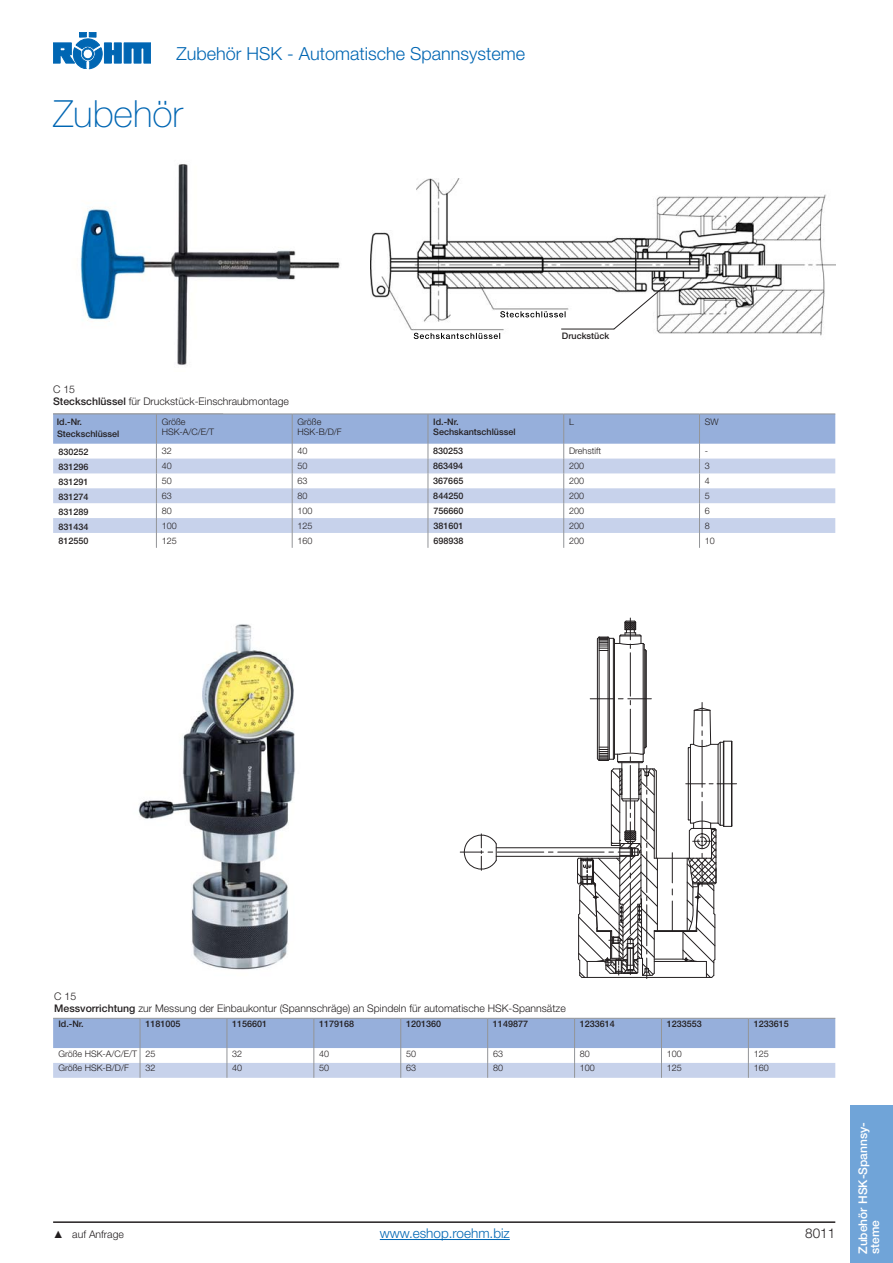
<style>
.page{position:relative;width:893px;height:1263px;background:#fff}
.page>*{position:absolute;margin:0;border:0;box-sizing:border-box;transform-origin:0 0}
.t1{font:100 37.5px "Helvetica Neue LT Std";color:#0066b3}
.t2{font:300 18px "Helvetica Neue LT Std";color:#0066b3}
.t3{font:300 13.5px "Helvetica Neue LT Std";color:#0066b3}
.t4{font:300 13.5px "Helvetica Neue LT Std";color:#231f20}
.t5{font:500 12px/12px "Helvetica Neue LT Std";color:#fff}
.t6{font:300 10.5px/12px "Helvetica Neue LT Std";color:#231f20}
.t7{font:500 9px/12px "Helvetica Neue LT Std";color:#231f20}
.t8{font:300 9px/10.5px "Helvetica Neue LT Std";color:#231f20}
.s1{font-weight:500}
</style>
<div class="page">
<svg style="left:53px;top:32px;width:98px;height:37px"></svg>
<div style="left:82px;top:48px;width:12px;height:12px;border:1px solid #0066b3;border-radius:50%"></div>
<div style="left:83px;top:49px;width:10px;height:10px;border:1px solid #0066b3;border-radius:50%"></div>
<hr style="left:53px;top:1221px;width:782px;height:2px;background:#231f20">
<svg style="left:53px;top:1018px;width:782px;height:60px"></svg>
<img style="left:80px;top:164px;width:260px;height:201px">
<img style="left:138px;top:624px;width:157px;height:346px">
<hr style="left:630px;top:653px;width:1px;height:43px;background:#231f20">
<hr style="left:646px;top:651px;width:1px;height:96px;background:#231f20">
<hr style="left:644px;top:645px;width:1px;height:108px;background:#231f20">
<hr style="left:597px;top:639px;width:1px;height:120px;background:#231f20">
<hr style="left:614px;top:639px;width:1px;height:119px;background:#231f20">
<hr style="left:613px;top:638px;width:1px;height:121px;background:#231f20">
<hr style="left:599px;top:637px;width:1px;height:124px;background:#231f20">
<hr style="left:609px;top:638px;width:1px;height:121px;background:#231f20">
<hr style="left:608px;top:637px;width:1px;height:124px;background:#231f20">
<hr style="left:645px;top:650px;width:1px;height:98px;background:#231f20">
<hr style="left:643px;top:643px;width:1px;height:111px;background:#231f20">
<svg style="left:596px;top:618px;width:51px;height:34px"></svg>
<hr style="left:497px;top:852px;width:47px;height:1px;background:#231f20">
<hr style="left:558px;top:852px;width:46px;height:1px;background:#231f20">
<hr style="left:496px;top:847px;width:135px;height:1px;background:#231f20">
<hr style="left:496px;top:856px;width:135px;height:1px;background:#231f20">
<svg style="left:460px;top:833px;width:37px;height:38px"></svg>
<svg style="left:576px;top:699px;width:160px;height:280px"></svg>
<hr style="left:380px;top:1239px;width:130px;height:1px;background:#0066b3">
<svg style="left:53px;top:414px;width:782px;height:134px"></svg>
<div style="left:850px;top:1105px;width:43px;height:158px;background:#70a4d8"></div>
<img style="left:370px;top:179px;width:465px;height:161px">
<img style="left:414px;top:333px;width:86px;height:6px">
<img style="left:500px;top:311px;width:65px;height:6px">
<svg style="left:613px;top:281px;width:58px;height:49px"></svg>
<hr style="left:561px;top:329px;width:53px;height:1px;background:#231f20">
<h2 class="t2" style="left:176px;top:47px;width:350px">Zubehör HSK - Automatische Spannsysteme</h2>
<h1 class="t1" style="left:53px;top:100px;width:131px">Zubehör</h1>
<p class="t7" style="left:562px;top:331px;width:49px">Druckstück</p>
<p class="t6" style="left:53px;top:385px;width:237px">C 15<br><span class="s1">Steckschlüssel</span> für Druckstück-Einschraubmontage</p>
<p class="t7" style="left:57px;top:416px;width:64px">Id.-Nr.<br>Steckschlüssel</p>
<p class="t8" style="left:162px;top:417px;width:54px">Größe<br>HSK-A/C/E/T</p>
<p class="t8" style="left:297px;top:417px;width:46px">Größe<br>HSK-B/D/F</p>
<p class="t7" style="left:433px;top:417px;width:84px;line-height:10.5px">Id.-Nr.<br>Sechskantschlüssel</p>
<p class="t8" style="left:569px;top:417px;width:6px">L</p>
<p class="t8" style="left:705px;top:417px;width:15px">SW</p>
<p class="t7" style="left:58px;top:447px;width:32px">830252</p>
<p class="t8" style="left:162px;top:447px;width:12px">32</p>
<p class="t8" style="left:297px;top:447px;width:12px">40</p>
<p class="t7" style="left:433px;top:446px;width:32px">830253</p>
<p class="t8" style="left:569px;top:447px;width:33px">Drehstift</p>
<p class="t8" style="left:705px;top:447px;width:5px">-</p>
<p class="t7" style="left:58px;top:462px;width:32px">831296</p>
<p class="t8" style="left:162px;top:462px;width:12px">40</p>
<p class="t8" style="left:297px;top:462px;width:12px">50</p>
<p class="t7" style="left:433px;top:461px;width:32px">863494</p>
<p class="t8" style="left:569px;top:462px;width:17px">200</p>
<p class="t8" style="left:705px;top:462px;width:7px">3</p>
<p class="t7" style="left:58px;top:476px;width:32px">831291</p>
<p class="t8" style="left:162px;top:476px;width:12px">50</p>
<p class="t8" style="left:297px;top:476px;width:12px">63</p>
<p class="t7" style="left:433px;top:476px;width:32px">367665</p>
<p class="t8" style="left:569px;top:476px;width:17px">200</p>
<p class="t8" style="left:705px;top:476px;width:7px">4</p>
<p class="t7" style="left:58px;top:491px;width:32px">831274</p>
<p class="t8" style="left:162px;top:491px;width:12px">63</p>
<p class="t8" style="left:297px;top:491px;width:12px">80</p>
<p class="t7" style="left:433px;top:490px;width:32px">844250</p>
<p class="t8" style="left:569px;top:491px;width:17px">200</p>
<p class="t8" style="left:705px;top:491px;width:7px">5</p>
<p class="t7" style="left:58px;top:506px;width:32px">831289</p>
<p class="t8" style="left:162px;top:506px;width:12px">80</p>
<p class="t8" style="left:298px;top:506px;width:17px">100</p>
<p class="t7" style="left:433px;top:505px;width:32px">756660</p>
<p class="t8" style="left:569px;top:506px;width:17px">200</p>
<p class="t8" style="left:705px;top:506px;width:7px">6</p>
<p class="t7" style="left:58px;top:521px;width:32px">831434</p>
<p class="t8" style="left:162px;top:521px;width:17px">100</p>
<p class="t8" style="left:298px;top:521px;width:17px">125</p>
<p class="t7" style="left:433px;top:520px;width:32px">381601</p>
<p class="t8" style="left:569px;top:521px;width:17px">200</p>
<p class="t8" style="left:705px;top:521px;width:7px">8</p>
<p class="t7" style="left:59px;top:536px;width:32px">812550</p>
<p class="t8" style="left:162px;top:536px;width:17px">125</p>
<p class="t8" style="left:298px;top:536px;width:17px">160</p>
<p class="t7" style="left:433px;top:535px;width:32px">698938</p>
<p class="t8" style="left:569px;top:536px;width:17px">200</p>
<p class="t8" style="left:705px;top:536px;width:12px">10</p>
<p class="t6" style="left:54px;top:991px;width:513px">C 15<br><span class="s1">Messvorrichtung</span> zur Messung der Einbaukontur (Spannschräge) an Spindeln für automatische HSK-Spannsätze</p>
<p class="t7" style="left:58px;top:1018px;width:27px">Id.-Nr.</p>
<p class="t7" style="left:145px;top:1018px;width:37px">1181005</p>
<p class="t7" style="left:232px;top:1018px;width:37px">1156601</p>
<p class="t7" style="left:319px;top:1018px;width:37px">1179168</p>
<p class="t7" style="left:406px;top:1018px;width:37px">1201360</p>
<p class="t7" style="left:493px;top:1018px;width:37px">1149877</p>
<p class="t7" style="left:580px;top:1018px;width:37px">1233614</p>
<p class="t7" style="left:667px;top:1018px;width:37px">1233553</p>
<p class="t7" style="left:754px;top:1018px;width:37px">1233615</p>
<p class="t8" style="left:58px;top:1049px;width:98px">Größe HSK-A/C/E/T 25</p>
<p class="t8" style="left:232px;top:1049px;width:12px">32</p>
<p class="t8" style="left:319px;top:1049px;width:12px">40</p>
<p class="t8" style="left:406px;top:1049px;width:12px">50</p>
<p class="t8" style="left:493px;top:1049px;width:12px">63</p>
<p class="t8" style="left:580px;top:1049px;width:12px">80</p>
<p class="t8" style="left:667px;top:1049px;width:17px">100</p>
<p class="t8" style="left:754px;top:1049px;width:17px">125</p>
<p class="t8" style="left:58px;top:1064px;width:72px">Größe HSK-B/D/F</p>
<p class="t8" style="left:145px;top:1064px;width:12px">32</p>
<p class="t8" style="left:232px;top:1064px;width:12px">40</p>
<p class="t8" style="left:319px;top:1064px;width:12px">50</p>
<p class="t8" style="left:406px;top:1064px;width:12px">63</p>
<p class="t8" style="left:493px;top:1064px;width:12px">80</p>
<p class="t8" style="left:580px;top:1064px;width:17px">100</p>
<p class="t8" style="left:667px;top:1064px;width:17px">125</p>
<p class="t8" style="left:754px;top:1064px;width:17px">160</p>
<p class="t6" style="left:72px;top:1229px;width:53px">auf Anfrage</p>
<h3 class="t3" style="left:380px;top:1229px;width:131px">www.eshop.roehm.biz</h3>
<h3 class="t4" style="left:805px;top:1229px;width:32px">8011</h3>
<h3 class="t5" style="left:858px;top:1254px;width:133px;rotate:-90deg">Zubehör HSK-Spannsy&shy;steme</h3>
</div>
